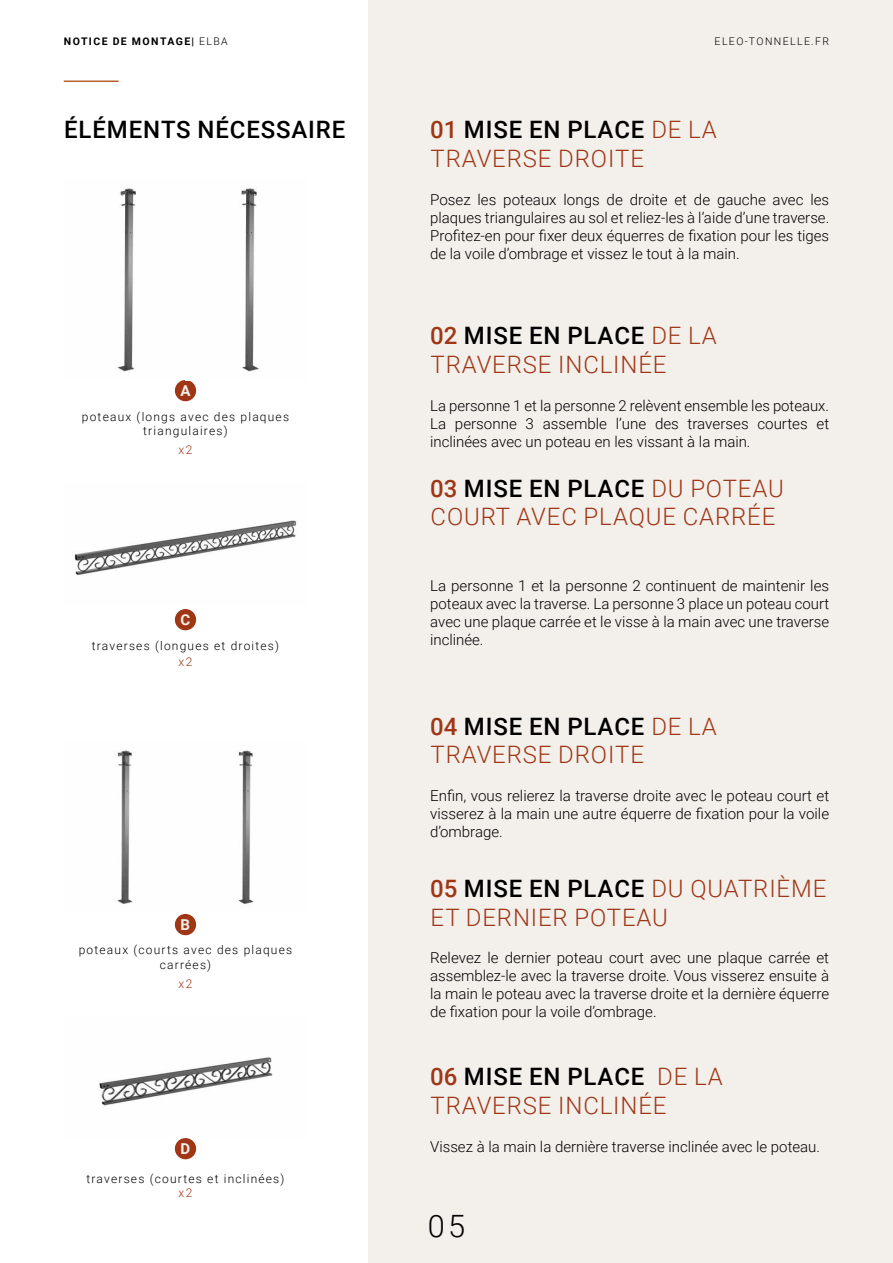
<style>
.page{position:relative;width:893px;height:1263px;background:#fff}
.page>*{position:absolute;margin:0;border:0;box-sizing:border-box;transform-origin:0 0}
.t1{font:300 30.75px "Roboto";color:#000}
.t2{font:300 24px/28.8px "Roboto";letter-spacing:.035em;color:#9f3716}
.t3{font:500 24px "Roboto";letter-spacing:.035em;color:#000}
.t4{font:300 15px/18px "Roboto";color:#000;text-align:justify}
.t5{font:700 15px "Roboto";color:#f3f0ec}
.t6{font:300 12px/14.4px "Roboto";letter-spacing:.1em;color:#000;text-align:center}
.t7{font:300 12px "Roboto";letter-spacing:.1em;color:#9f3716}
.t8{font:700 10.5px "Roboto";letter-spacing:.135em;color:#000}
.t9{font:300 10.5px "Roboto";letter-spacing:.135em;color:#000}
.s1{font-weight:300}
.s2{font-weight:500}
.s3{font-weight:500;color:#000}
</style>
<div class="page">
<div style="left:368px;top:0;width:525px;height:1263px;background:#f3f0ec"></div>
<hr style="left:64px;top:80px;width:55px;height:2px;background:#b6602e">
<img style="left:117px;top:188px;width:142px;height:184px">
<div style="left:175px;top:380px;width:21px;height:21px;background:#9f3716;border-radius:50%"></div>
<img style="left:74px;top:520px;width:223px;height:55px">
<div style="left:175px;top:609px;width:21px;height:21px;background:#9f3716;border-radius:50%"></div>
<div style="left:175px;top:914px;width:21px;height:21px;background:#9f3716;border-radius:50%"></div>
<img style="left:117px;top:750px;width:137px;height:154px">
<img style="left:98px;top:1057px;width:175px;height:49px">
<div style="left:175px;top:1138px;width:21px;height:21px;background:#9f3716;border-radius:50%"></div>
<p class="t8" style="left:64px;top:34px;width:165px">NOTICE DE MONTAGE| <span class="s1">ELBA</span></p>
<p class="t9" style="left:715px;top:34px;width:116px">ELEO-TONNELLE.FR</p>
<h2 class="t3" style="left:64px;top:113px;width:283px">ÉLÉMENTS NÉCESSAIRE</h2>
<p class="t5" style="left:180px;top:380px;width:12px">A</p>
<p class="t6" style="left:82px;top:409px;width:209px">poteaux (longs avec des plaques triangulaires)</p>
<p class="t7" style="left:179px;top:442px;width:15px">x2</p>
<p class="t5" style="left:180px;top:609px;width:11px">C</p>
<p class="t6" style="left:92px;top:638px;width:189px">traverses (longues et droites)</p>
<p class="t7" style="left:179px;top:654px;width:15px">x2</p>
<p class="t5" style="left:180px;top:914px;width:11px">B</p>
<p class="t6" style="left:79px;top:942px;width:215px">poteaux (courts avec des plaques carrées)</p>
<p class="t7" style="left:179px;top:975px;width:15px">x2</p>
<p class="t5" style="left:180px;top:1138px;width:11px">D</p>
<p class="t6" style="left:87px;top:1171px;width:199px">traverses (courtes et inclinées)</p>
<p class="t7" style="left:179px;top:1185px;width:15px">x2</p>
<h2 class="t2" style="left:430px;top:115px;width:288px"><span class="s2">01</span> <span class="s3">MISE EN PLACE</span> DE LA<br>TRAVERSE DROITE</h2>
<p class="t4" style="left:430px;top:190px;width:401px">Posez les poteaux longs de droite et de gauche avec les plaques triangulaires au sol et reliez-les à l’aide d’une traverse.<br>Profitez-en pour fixer deux équerres de fixation pour les tiges de la voile d’ombrage et vissez le tout à la main.</p>
<h2 class="t2" style="left:430px;top:320px;width:288px"><span class="s2">02</span> <span class="s3">MISE EN PLACE</span> DE LA<br>TRAVERSE INCLINÉE</h2>
<p class="t4" style="left:430px;top:396px;width:400px">La personne 1 et la personne 2 relèvent ensemble les poteaux.<br>La personne 3 assemble l’une des traverses courtes et inclinées avec un poteau en les vissant à la main.</p>
<h2 class="t2" style="left:430px;top:473px;width:355px"><span class="s2">03</span> <span class="s3">MISE EN PLACE</span> DU POTEAU<br>COURT AVEC PLAQUE CARRÉE</h2>
<p class="t4" style="left:430px;top:576px;width:400px">La personne 1 et la personne 2 continuent de maintenir les poteaux avec la traverse. La personne 3 place un poteau court avec une plaque carrée et le visse à la main avec une traverse inclinée.</p>
<h2 class="t2" style="left:430px;top:711px;width:288px"><span class="s2">04</span> <span class="s3">MISE EN PLACE</span> DE LA<br>TRAVERSE DROITE</h2>
<p class="t4" style="left:430px;top:786px;width:400px">Enfin, vous relierez la traverse droite avec le poteau court et visserez à la main une autre équerre de fixation pour la voile d’ombrage.</p>
<h2 class="t2" style="left:430px;top:873px;width:398px"><span class="s2">05</span> <span class="s3">MISE EN PLACE</span> DU QUATRIÈME<br>ET DERNIER POTEAU</h2>
<p class="t4" style="left:430px;top:948px;width:400px">Relevez le dernier poteau court avec une plaque carrée et assemblez-le avec la traverse droite. Vous visserez ensuite à la main le poteau avec la traverse droite et la dernière équerre de fixation pour la voile d’ombrage.</p>
<h2 class="t2" style="left:430px;top:1061px;width:294px"><span class="s2">06</span> <span class="s3">MISE EN PLACE</span> DE LA<br>TRAVERSE INCLINÉE</h2>
<p class="t4" style="left:430px;top:1137px;width:391px">Vissez à la main la dernière traverse inclinée avec le poteau.</p>
<h1 class="t1" style="left:428px;top:1205px;width:39px">05</h1>
</div>
